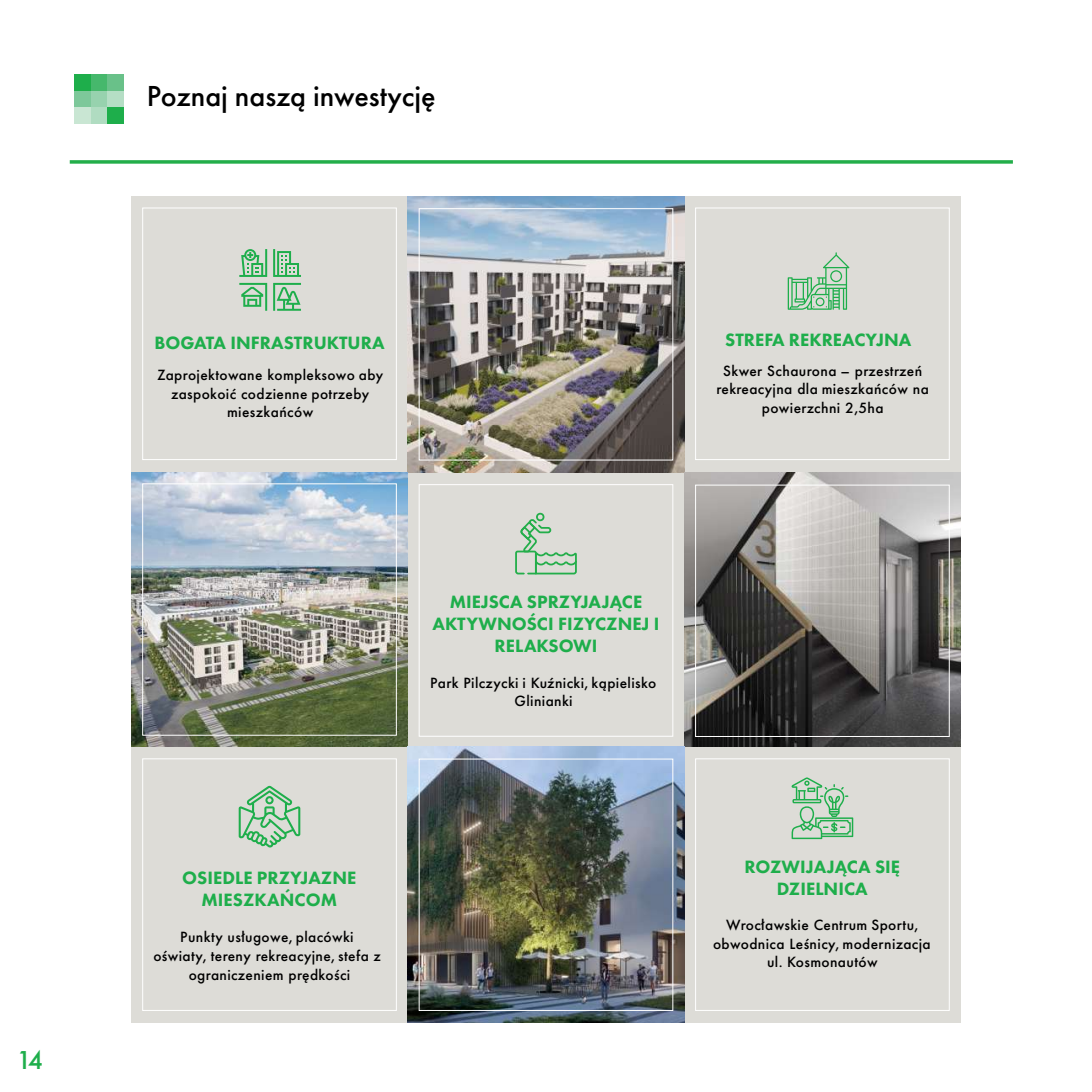
<style>
.page{position:relative;width:1092px;height:1092px;background:#fff}
.page>*{position:absolute;margin:0;border:0;box-sizing:border-box;transform-origin:0 0}
.t1{font:500 30.1px "Futura PT";color:#000}
.t2{font:500 26.95px "Futura PT";color:#1eae4b}
.t3{font:800 18.55px/22.2px "Futura PT";color:#1eae4b;text-align:center}
.t4{font:500 15.4px/18.6px "Futura PT";letter-spacing:.025em;color:#000;text-align:center}
</style>
<div class="page">
<div style="left:131px;top:196px;width:829px;height:826px;background:#dddcd7"></div>
<div style="left:419px;top:484px;width:254px;height:252px;border:1px solid #fff"></div>
<div style="left:142px;top:208px;width:254px;height:252px;border:1px solid #fff"></div>
<div style="left:695px;top:208px;width:254px;height:252px;border:1px solid #fff"></div>
<div style="left:695px;top:758px;width:254px;height:252px;border:1px solid #fff"></div>
<div style="left:142px;top:758px;width:254px;height:252px;border:1px solid #fff"></div>
<div style="left:74px;top:74px;width:17px;height:17px;background:#1eae4b"></div>
<div style="left:91px;top:74px;width:16px;height:17px;background:#46b86c"></div>
<div style="left:107px;top:74px;width:17px;height:17px;background:#69c189"></div>
<div style="left:74px;top:91px;width:17px;height:16px;background:#7dc89a"></div>
<div style="left:91px;top:91px;width:16px;height:16px;background:#97d2ae"></div>
<div style="left:107px;top:91px;width:17px;height:16px;background:#b5dec5"></div>
<div style="left:74px;top:107px;width:17px;height:17px;background:#c9e6d3"></div>
<div style="left:91px;top:107px;width:16px;height:17px;background:#b0dcc1"></div>
<div style="left:107px;top:107px;width:17px;height:17px;background:#1eae4b"></div>
<svg style="left:239px;top:785px;width:61px;height:63px"></svg>
<svg style="left:791px;top:777px;width:62px;height:62px"></svg>
<img style="left:408px;top:196px;width:276px;height:276px">
<img style="left:684px;top:472px;width:276px;height:274px">
<svg style="left:239px;top:283px;width:28px;height:28px"></svg>
<svg style="left:239px;top:249px;width:28px;height:28px"></svg>
<svg style="left:273px;top:283px;width:28px;height:28px"></svg>
<svg style="left:273px;top:249px;width:28px;height:28px"></svg>
<svg style="left:515px;top:512px;width:62px;height:63px"></svg>
<svg style="left:787px;top:252px;width:62px;height:58px"></svg>
<img style="left:131px;top:472px;width:277px;height:274px">
<div style="left:142px;top:483px;width:254px;height:252px;border:1px solid #fff"></div>
<div style="left:695px;top:485px;width:254px;height:251px;border:1px solid #fff"></div>
<div style="left:419px;top:208px;width:254px;height:252px;border:1px solid #fff"></div>
<img style="left:408px;top:746px;width:276px;height:276px">
<div style="left:419px;top:758px;width:254px;height:252px;border:1px solid #fff"></div>
<svg style="left:70px;top:160px;width:942px;height:4px;background:#3eb760"></svg>
<h2 class="t2" style="left:17px;top:1048px;width:28px">14</h2>
<h1 class="t1" style="left:147px;top:83px;width:290px">Poznaj naszą inwestycję</h1>
<p class="t3" style="left:154px;top:333px;width:232px">BOGATA INFRASTRUKTURA</p>
<p class="t4" style="left:157px;top:367px;width:228px">Zaprojektowane kompleksowo aby zaspokoić codzienne potrzeby mieszkańców</p>
<p class="t3" style="left:725px;top:330px;width:188px">STREFA REKREACYJNA</p>
<p class="t4" style="left:716px;top:362px;width:214px">Skwer Schaurona – przestrzeń rekreacyjna dla mieszkańców na powierzchni 2,5ha</p>
<p class="t3" style="left:432px;top:591px;width:228px">MIEJSCA SPRZYJAJĄCE<br>AKTYWNOŚCI FIZYCZNEJ I<br>RELAKSOWI</p>
<p class="t4" style="left:430px;top:674px;width:227px">Park Pilczycki i Kuźnicki, kąpielisko<br>Glinianki</p>
<p class="t3" style="left:182px;top:868px;width:175px">OSIEDLE PRZYJAZNE<br>MIESZKAŃCOM</p>
<p class="t4" style="left:153px;top:929px;width:229px">Punkty usługowe, placówki oświaty, tereny rekreacyjne, stefa z ograniczeniem prędkości</p>
<p class="t3" style="left:744px;top:857px;width:157px">ROZWIJAJĄCA SIĘ<br>DZIELNICA</p>
<p class="t4" style="left:713px;top:916px;width:219px">Wrocławskie Centrum Sportu, obwodnica Leśnicy, modernizacja ul. Kosmonautów</p>
</div>
